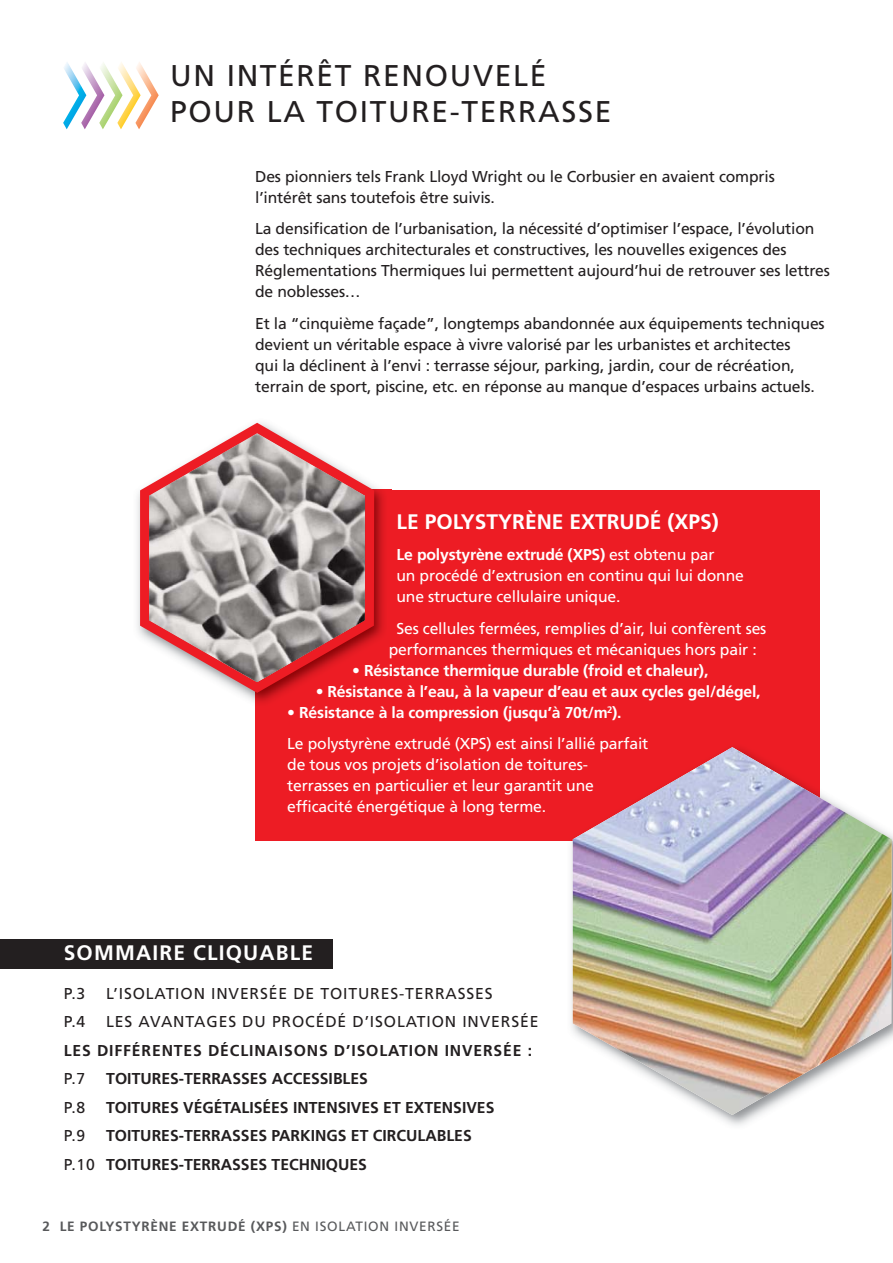
<style>
.page{position:relative;width:893px;height:1263px;background:#fff}
.page>*{position:absolute;margin:0;border:0;box-sizing:border-box;transform-origin:0 0}
.t1{font:30px/36px "Frutiger";letter-spacing:.055em;color:#231f20}
.t2{font:700 21px "Frutiger";color:#fff}
.t3{font:700 21px "Frutiger";letter-spacing:.055em;color:#fff}
.t4{font:15.75px/21px "Frutiger";letter-spacing:-.01em;color:#231f20}
.t5{font:15.75px/21px "Frutiger";letter-spacing:-.01em;color:#fff}
.t6{font:700 15.75px/28.5px "Frutiger";color:#231f20}
.t7{font:700 15.75px "Frutiger";letter-spacing:-.01em;color:#fff}
.t8{font:15.75px "Frutiger";letter-spacing:.055em;color:#231f20}
.t9{font:700 15.75px "Frutiger";letter-spacing:.055em;color:#231f20}
.t10{font:700 13.5px "Frutiger";letter-spacing:.055em;color:#58595b}
.s1{font-weight:700}
.s2{font-weight:400}
</style>
<div class="page">
<svg style="left:63px;top:62px;width:96px;height:67px"></svg>
<div style="left:0;top:939px;width:332px;height:30px;background:#231f20"></div>
<div style="left:255px;top:490px;width:564px;height:350px;background:#ed1c24"></div>
<img style="left:565px;top:739px;width:328px;height:387px">
<img style="left:573px;top:747px;width:319px;height:368px">
<img style="left:137px;top:422px;width:254px;height:281px">
<svg style="left:140px;top:423px;width:234px;height:270px"></svg>
<h1 class="t1" style="left:170px;top:58px;width:443px">UN INTÉRÊT RENOUVELÉ<br>POUR LA TOITURE-TERRASSE</h1>
<p class="t4" style="left:255px;top:166px;width:521px">Des pionniers tels Frank Lloyd Wright ou le Corbusier en avaient compris l’intérêt sans toutefois être suivis.</p>
<p class="t4" style="left:255px;top:218px;width:576px">La densification de l’urbanisation, la nécessité d’optimiser l’espace, l’évolution des techniques architecturales et constructives, les nouvelles exigences des Réglementations Thermiques lui permettent aujourd’hui de retrouver ses lettres de noblesses…</p>
<p class="t4" style="left:255px;top:313px;width:571px">Et la “cinquième façade”, longtemps abandonnée aux équipements techniques devient un véritable espace à vivre valorisé par les urbanistes et architectes<br>qui la déclinent à l’envi : terrasse séjour, parking, jardin, cour de récréation, terrain de sport, piscine, etc. en réponse au manque d’espaces urbains actuels.</p>
<h2 class="t2" style="left:397px;top:509px;width:324px">LE POLYSTYRÈNE EXTRUDÉ (XPS)</h2>
<p class="t5" style="left:396px;top:544px;width:349px"><span class="s1">Le polystyrène extrudé (XPS)</span> est obtenu par<br>un procédé d’extrusion en continu qui lui donne une structure cellulaire unique.</p>
<p class="t5" style="left:389px;top:618px;width:379px;text-indent:8px">Ses cellules fermées, remplies d’air, lui confèrent ses performances thermiques et mécaniques hors pair :</p>
<p class="t7" style="left:352px;top:661px;width:358px">• Résistance thermique durable (froid et chaleur),</p>
<p class="t7" style="left:316px;top:682px;width:446px">• Résistance à l’eau, à la vapeur d’eau et aux cycles gel/dégel,</p>
<p class="t5" style="left:287px;top:696px;width:363px;line-height:31.5px"><span class="s1">• Résistance à la compression (jusqu’à 70t/m</span><sup>2</sup><span class="s1">).<br></span>Le polystyrène extrudé (XPS) est ainsi l’allié parfait</p>
<p class="t5" style="left:287px;top:754px;width:308px">de tous vos projets d’isolation de toitures&shy;terrasses en particulier et leur garantit une efficacité énergétique à long terme.</p>
<h2 class="t3" style="left:64px;top:940px;width:251px">SOMMAIRE CLIQUABLE</h2>
<p class="t4" style="left:64px;top:983px;width:23px">P.3</p>
<p class="t8" style="left:106px;top:984px;width:388px">L’ISOLATION INVERSÉE DE TOITURES-TERRASSES</p>
<p class="t4" style="left:64px;top:1011px;width:23px">P.4</p>
<p class="t8" style="left:106px;top:1012px;width:434px">LES AVANTAGES DU PROCÉDÉ D’ISOLATION INVERSÉE</p>
<p class="t9" style="left:64px;top:1041px;width:470px">LES DIFFÉRENTES DÉCLINAISONS D’ISOLATION INVERSÉE :</p>
<p class="t4" style="left:64px;top:1068px;width:23px">P.7</p>
<p class="t6" style="left:106px;top:1064px;width:263px">TOITURES-TERRASSES ACCESSIBLES</p>
<p class="t4" style="left:64px;top:1097px;width:23px">P.8</p>
<p class="t6" style="left:106px;top:1093px;width:390px">TOITURES VÉGÉTALISÉES INTENSIVES ET EXTENSIVES</p>
<p class="t4" style="left:64px;top:1125px;width:23px">P.9</p>
<p class="t6" style="left:64px;top:1121px;width:409px;text-indent:42px">TOITURES-TERRASSES PARKINGS ET CIRCULABLES<br><span class="s2">P.10</span> TOITURES-TERRASSES TECHNIQUES</p>
<p class="t10" style="left:43px;top:1218px;width:419px">2 LE POLYSTYRÈNE EXTRUDÉ (XPS) <span class="s2">EN ISOLATION INVERSÉE</span></p>
</div>
